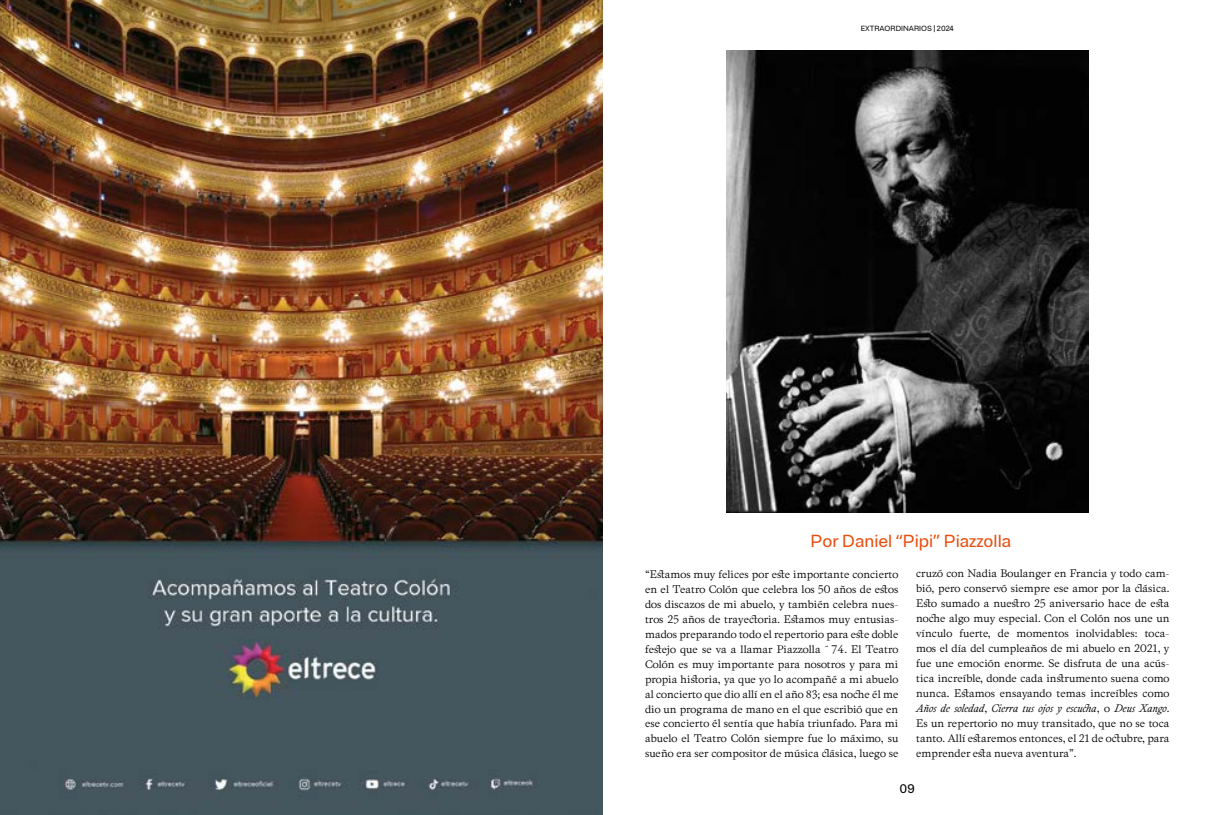
<style>
.page{position:relative;width:1205px;height:815px;background:#fff}
.page>*{position:absolute;margin:0;border:0;box-sizing:border-box;transform-origin:0 0}
.t1{font:17.5px "Brut Grotesque";color:#e94e0f}
.t2{font:12.5px "Brut Grotesque";color:#000}
.t3{font:300 11.25px/15px "Colon Serif";color:#000;text-align:justify}
.t4{font:7.5px "Brut Grotesque";color:#000}
.s1{font-style:italic}
</style>
<div class="page">
<img style="left:0;top:0;width:602px;height:815px">
<img style="left:726px;top:50px;width:362px;height:462px">
<p class="t4" style="left:860px;top:24px;width:95px">EXTRAORDINARIOS | 2024</p>
<h1 class="t1" style="left:810px;top:530px;width:202px">Por Daniel “Pipi” Piazzolla</h1>
<p class="t3" style="left:645px;top:566px;width:255px">“Estamos muy felices por este importante concierto en el Teatro Colón que celebra los 50 años de estos dos discazos de mi abuelo, y también celebra nues&shy;tros 25 años de trayectoria. Estamos muy entusias&shy;mados preparando todo el repertorio para este doble festejo que se va a llamar Piazzolla ´74. El Teatro Colón es muy importante para nosotros y para mi propia historia, ya que yo lo acompañé a mi abuelo al concierto que dio allí en el año 83; esa noche él me dio un programa de mano en el que escribió que en ese concierto él sentía que había triunfado. Para mi abuelo el Teatro Colón siempre fue lo máximo, su sueño era ser compositor de música clásica, luego se</p>
<p class="t3" style="left:916px;top:566px;width:255px">cruzó con Nadia Boulanger en Francia y todo cam&shy;bió, pero conservó siempre ese amor por la clásica.<br>Esto sumado a nuestro 25 aniversario hace de esta noche algo muy especial. Con el Colón nos une un vínculo fuerte, de momentos inolvidables: toca&shy;mos el día del cumpleaños de mi abuelo en 2021, y fue une emoción enorme. Se disfruta de una acús&shy;tica increíble, donde cada instrumento suena como nunca. Estamos ensayando temas increíbles como <span class="s1">Años de soledad</span>, <span class="s1">Cierra tus ojos y escucha</span>, o <span class="s1">Deus Xango</span>.<br>Es un repertorio no muy transitado, que no se toca tanto. Allí estaremos entonces, el 21 de octubre, para emprender esta nueva aventura”.</p>
<p class="t2" style="left:899px;top:781px;width:17px">09</p>
</div>
